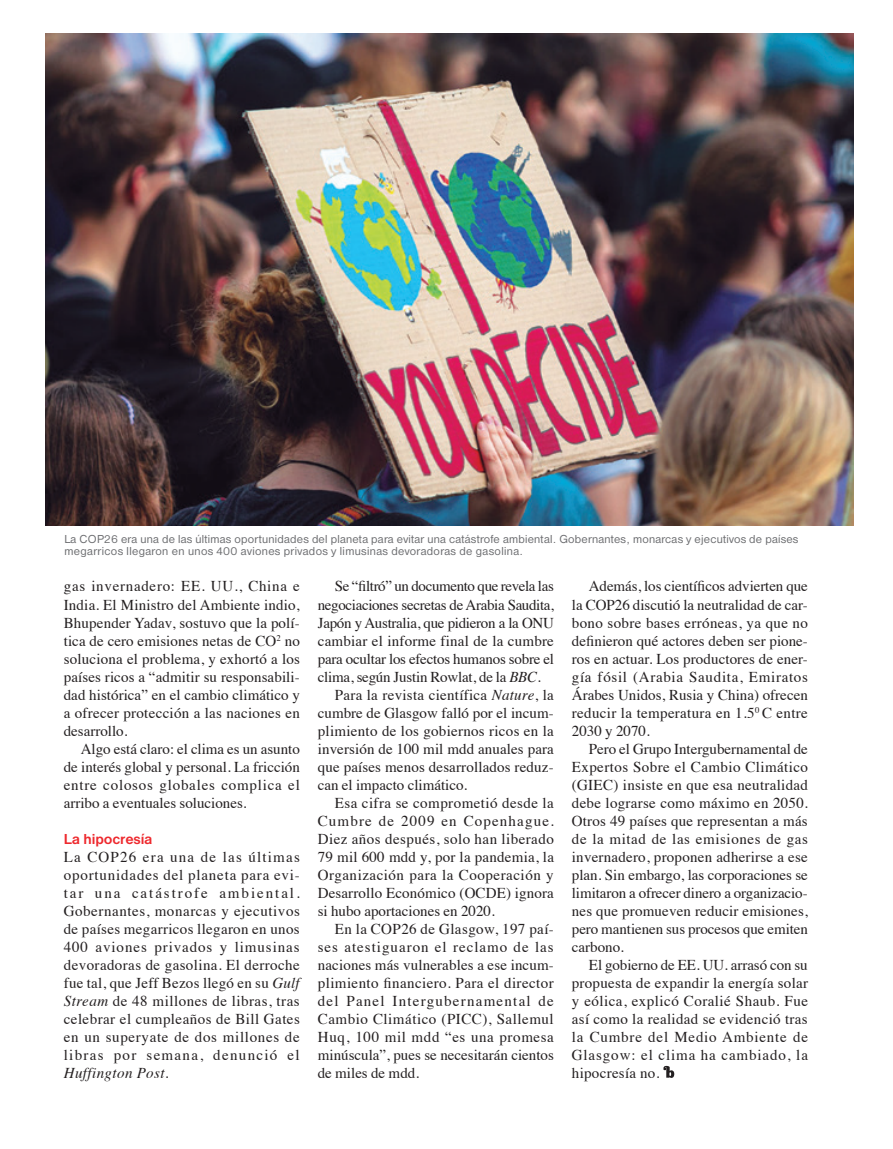
<style>
.page{position:relative;width:893px;height:1149px;background:#fff}
.page>*{position:absolute;margin:0;border:0;box-sizing:border-box;transform-origin:0 0}
.t1{font:15px/18px "Times";letter-spacing:.015em;color:#231f20;text-align:justify}
.t2{font:15px "Times";letter-spacing:-.025em;color:#231f20}
.t3{font:15px "Times";letter-spacing:-.015em;color:#231f20}
.t4{font:15px "Times";letter-spacing:.035em;color:#231f20}
.t5{font:15px "Times";letter-spacing:-.02em;color:#231f20}
.t6{font:15px "Times";letter-spacing:.065em;color:#231f20}
.t7{font:15px "Times";letter-spacing:.08em;color:#231f20}
.t8{font:15px "Times";letter-spacing:.04em;color:#231f20}
.t9{font:15px "Times";letter-spacing:.075em;color:#231f20}
.t10{font:700 15px "Nimbus San D";letter-spacing:-.01em;color:#ee292e}
.t11{font:12px/12px "Nimbus San D";letter-spacing:.02em;color:#6c6d70}
.s1{font-style:italic}
</style>
<div class="page">
<img style="left:46px;top:33px;width:807px;height:492px">
<svg style="left:663px;top:1065px;width:11px;height:12px"></svg>
<p class="t11" style="left:64px;top:533px;width:735px">La COP26 era una de las últimas oportunidades del planeta para evitar una catástrofe ambiental. Gobernantes, monarcas y ejecutivos de países megarricos llegaron en unos 400 aviones privados y limusinas devoradoras de gasolina.</p>
<p class="t1" style="left:64px;top:576px;width:238px">gas invernadero: EE. UU., China e India. El Ministro del Ambiente indio, Bhupender Yadav, sostuvo que la polí&shy;tica de cero emisiones netas de CO<sup>2</sup> no soluciona el problema, y exhortó a los países ricos a “admitir su responsabili&shy;dad histórica” en el cambio climático y a ofrecer protección a las naciones en desarrollo.</p>
<p class="t1" style="left:64px;top:738px;width:238px;text-indent:17px">Algo está claro: el clima es un asunto de interés global y personal. La fricción entre colosos globales complica el arribo a eventuales soluciones.</p>
<p class="t10" style="left:64px;top:830px;width:90px">La hipocresía</p>
<p class="t1" style="left:64px;top:846px;width:238px">La COP26 era una de las últimas oportunidades del planeta para evi&shy;tar una catástrofe ambiental.<br>Gobernantes, monarcas y ejecutivos de países megarricos llegaron en unos 400 aviones privados y limusinas devoradoras de gasolina. El derroche fue tal, que Jeff Bezos llegó en su <span class="s1">Gulf Stream</span> de 48 millones de libras, tras celebrar el cumpleaños de Bill Gates en un superyate de dos millones de libras por semana, denunció el <span class="s1">Huffington Post</span>.</p>
<p class="t2" style="left:335px;top:572px;width:221px">Se “filtró” un documento que revela las</p>
<p class="t2" style="left:318px;top:590px;width:238px">negociaciones secretas de Arabia Saudita,</p>
<p class="t5" style="left:318px;top:608px;width:238px">Japón y Australia, que pidieron a la ONU</p>
<p class="t1" style="left:318px;top:630px;width:238px">cambiar el informe final de la cumbre</p>
<p class="t3" style="left:318px;top:644px;width:238px">para ocultar los efectos humanos sobre el</p>
<p class="t3" style="left:318px;top:662px;width:224px">clima, según Justin Rowlat, de la <span class="s1">BBC</span>.</p>
<p class="t1" style="left:335px;top:684px;width:221px">Para la revista científica <span class="s1">Nature</span>, la</p>
<p class="t1" style="left:318px;top:702px;width:237px">cumbre de Glasgow falló por el incum-</p>
<p class="t1" style="left:318px;top:720px;width:238px">plimiento de los gobiernos ricos en la</p>
<p class="t1" style="left:318px;top:738px;width:238px">inversión de 100 mil mdd anuales para</p>
<p class="t1" style="left:318px;top:756px;width:237px">que países menos desarrollados reduz-</p>
<p class="t1" style="left:318px;top:774px;width:151px">can el impacto climático.</p>
<p class="t1" style="left:335px;top:792px;width:221px">Esa cifra se comprometió desde la</p>
<p class="t9" style="left:318px;top:806px;width:238px">Cumbre de 2009 en Copenhague.</p>
<p class="t1" style="left:318px;top:828px;width:238px">Diez años después, solo han liberado</p>
<p class="t1" style="left:318px;top:846px;width:238px">79 mil 600 mdd y, por la pandemia, la</p>
<p class="t4" style="left:318px;top:860px;width:237px">Organización para la Cooperación y</p>
<p class="t1" style="left:318px;top:882px;width:238px">Desarrollo Económico (OCDE) ignora</p>
<p class="t1" style="left:318px;top:900px;width:179px">si hubo aportaciones en 2020.</p>
<p class="t1" style="left:335px;top:918px;width:221px">En la COP26 de Glasgow, 197 paí-</p>
<p class="t6" style="left:318px;top:932px;width:237px">ses atestiguaron el reclamo de las</p>
<p class="t1" style="left:318px;top:954px;width:238px">naciones más vulnerables a ese incum-</p>
<p class="t1" style="left:318px;top:972px;width:237px">plimiento financiero. Para el director</p>
<p class="t7" style="left:318px;top:986px;width:238px">del Panel Intergubernamental de</p>
<p class="t4" style="left:318px;top:1004px;width:237px">Cambio Climático (PICC), Sallemul</p>
<p class="t8" style="left:318px;top:1022px;width:238px">Huq, 100 mil mdd “es una promesa</p>
<p class="t1" style="left:318px;top:1044px;width:238px">minúscula”, pues se necesitarán cientos</p>
<p class="t1" style="left:318px;top:1062px;width:103px">de miles de mdd.</p>
<p class="t1" style="left:572px;top:576px;width:238px;text-indent:17px">Además, los científicos advierten que la COP26 discutió la neutralidad de car&shy;bono sobre bases erróneas, ya que no definieron qué actores deben ser pione&shy;ros en actuar. Los productores de ener&shy;gía fósil (Arabia Saudita, Emiratos Árabes Unidos, Rusia y China) ofrecen reducir la temperatura en 1.5<sup>0</sup> C entre 2030 y 2070.</p>
<p class="t1" style="left:572px;top:738px;width:238px;text-indent:17px">Pero el Grupo Intergubernamental de Expertos Sobre el Cambio Climático (GIEC) insiste en que esa neutralidad debe lograrse como máximo en 2050.<br>Otros 49 países que representan a más de la mitad de las emisiones de gas invernadero, proponen adherirse a ese plan. Sin embargo, las corporaciones se limitaron a ofrecer dinero a organizacio&shy;nes que promueven reducir emisiones, pero mantienen sus procesos que emiten carbono.</p>
<p class="t1" style="left:572px;top:954px;width:238px;text-indent:17px">El gobierno de EE. UU. arrasó con su propuesta de expandir la energía solar y eólica, explicó Coralié Shaub. Fue así como la realidad se evidenció tras la Cumbre del Medio Ambiente de Glasgow: el clima ha cambiado, la hipocresía no.</p>
</div>
